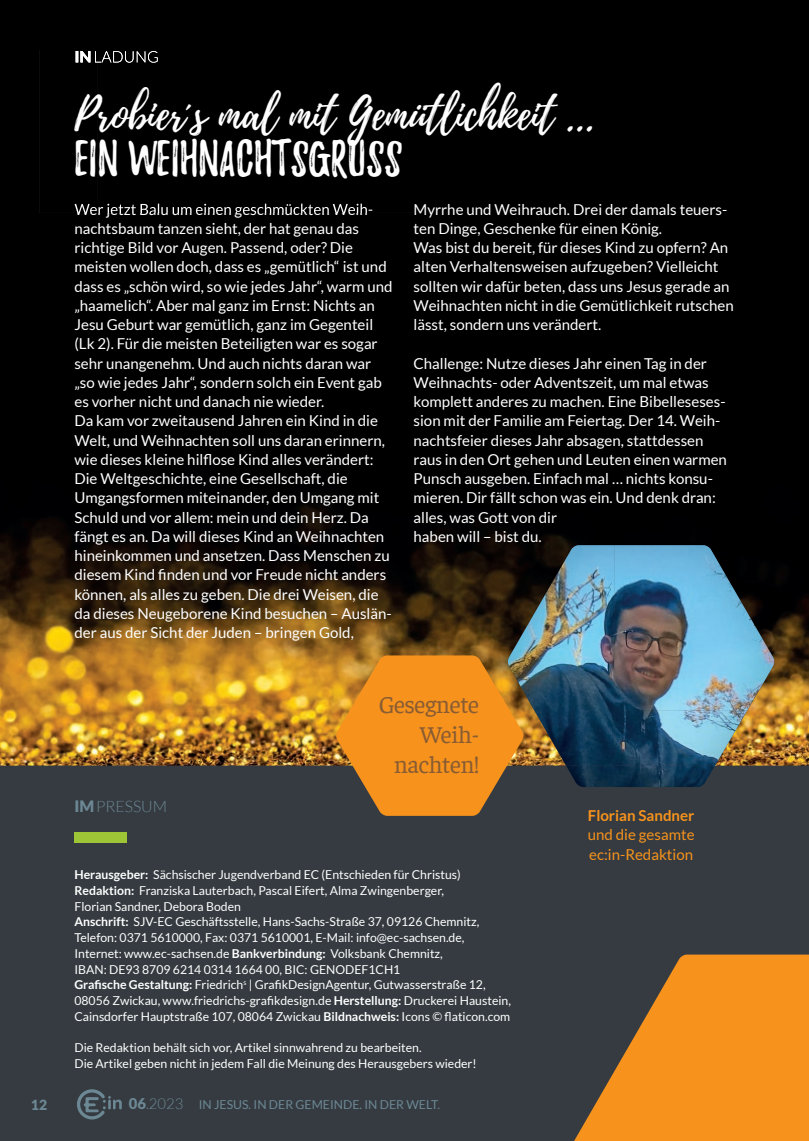
<style>
.page{position:relative;width:809px;height:1141px;background:#353b40}
.page>*{position:absolute;margin:0;border:0;box-sizing:border-box;transform-origin:0 0}
.t1{font:44.62px "Playlist Script";color:#fff}
.t2{font:44.62px "Playlist Caps";color:#fff}
.t3{font:24.5px/29.8px "Faustina";letter-spacing:-.015em;color:#895c33;text-align:right}
.t4{font:300 15.75px "Lato";color:#6c8895}
.t5{font:15.05px/19.2px "Lato";color:#fff}
.t6{font:15.05px/19.2px "Lato";color:#f7931d}
.t7{font:700 15.05px "Lato";color:#f7931d}
.t8{font:900 14px "Lato";color:#6c8895}
.t9{font:12.25px/15.8px "Lato";color:#fff}
.t10{font:12.25px "Lato";color:#6c8895}
.s1{font-weight:900}
.s2{font-weight:700}
.s3{font-weight:900;font-size:14.88px}
.s4{font-weight:300;font-size:14.88px}
</style>
<div class="page">
<img style="left:0;top:0;width:809px;height:766px">
<svg style="left:574px;top:955px;width:235px;height:186px;fill:#f7931d"></svg>
<div style="left:74px;top:832px;width:53px;height:11px;background:#9ec536"></div>
<div style="left:273px;top:50px;width:350px;height:163px;background:#000001"></div>
<div style="left:98px;top:50px;width:175px;height:154px;background:#000001"></div>
<div style="left:39px;top:50px;width:59px;height:163px;background:#000001"></div>
<img style="left:76px;top:51px;width:14px;height:11px">
<img style="left:95px;top:51px;width:63px;height:12px">
<img style="left:75px;top:204px;width:297px;height:9px">
<img style="left:566px;top:766px;width:149px;height:21px">
<img style="left:614px;top:545px;width:160px;height:166px">
<img style="left:507px;top:545px;width:107px;height:221px">
<img style="left:614px;top:710px;width:133px;height:56px">
<svg style="left:336px;top:655px;width:187px;height:161px;background:#d98723"></svg>
<svg style="left:77px;top:1089px;width:45px;height:30px"></svg>
<h1 class="t1" style="left:74px;top:83px;width:522px">Probier´s mal mit Gemütlichkeit ...</h1>
<h1 class="t2" style="left:74px;top:139px;width:329px">EIN WEIHNACHTSGRUSS</h1>
<p class="t5" style="left:74px;top:200px;width:319px">Wer jetzt Balu um einen geschmückten Weih&shy;nachtsbaum tanzen sieht, der hat genau das richtige Bild vor Augen. Passend, oder? Die meisten wollen doch, dass es „gemütlich“ ist und dass es „schön wird, so wie jedes Jahr“, warm und „haamelich“. Aber mal ganz im Ernst: Nichts an Jesu Geburt war gemütlich, ganz im Gegenteil (Lk 2). Für die meisten Beteiligten war es sogar sehr unangenehm. Und auch nichts daran war „so wie jedes Jahr“, sondern solch ein Event gab es vorher nicht und danach nie wieder.<br>Da kam vor zweitausend Jahren ein Kind in die Welt, und Weihnachten soll uns daran erinnern, wie dieses kleine hilflose Kind alles verändert:<br>Die Weltgeschichte, eine Gesellschaft, die Umgangsformen miteinander, den Umgang mit Schuld und vor allem: mein und dein Herz. Da fängt es an. Da will dieses Kind an Weihnachten hineinkommen und ansetzen. Dass Menschen zu diesem Kind finden und vor Freude nicht anders können, als alles zu geben. Die drei Weisen, die da dieses Neugeborene Kind besuchen – Auslän&shy;der aus der Sicht der Juden – bringen Gold,</p>
<p class="t5" style="left:413px;top:200px;width:321px">Myrrhe und Weihrauch. Drei der damals teuers&shy;ten Dinge, Geschenke für einen König.<br>Was bist du bereit, für dieses Kind zu opfern? An alten Verhaltensweisen aufzugeben? Vielleicht sollten wir dafür beten, dass uns Jesus gerade an Weihnachten nicht in die Gemütlichkeit rutschen lässt, sondern uns verändert.</p>
<p class="t5" style="left:413px;top:354px;width:315px">Challenge: Nutze dieses Jahr einen Tag in der Weihnachts- oder Adventszeit, um mal etwas komplett anderes zu machen. Eine Bibelleseses&shy;sion mit der Familie am Feiertag. Der 14. Weih&shy;nachtsfeier dieses Jahr absagen, stattdessen raus in den Ort gehen und Leuten einen warmen Punsch ausgeben. Einfach mal … nichts konsu&shy;mieren. Dir fällt schon was ein. Und denk dran: alles, was Gott von dir<br>haben will – bist du.</p>
<p class="t4" style="left:74px;top:798px;width:94px"><span class="s1">IM</span>PRESSUM</p>
<h2 class="t3" style="left:379px;top:688px;width:102px">Gesegnete<br>Weih&shy;nachten!</h2>
<p class="t9" style="left:74px;top:867px;width:438px"><span class="s2">Herausgeber:</span> Sächsischer Jugendverband EC (Entschieden für Christus)<br><span class="s2">Redaktion:</span> Franziska Lauterbach, Pascal Eifert, Alma Zwingenberger,<br>Florian Sandner, Debora Boden<br><span class="s2">Anschrift:</span> SJV-EC Geschäftsstelle, Hans-Sachs-Straße 37, 09126 Chemnitz, Telefon: 0371 5610000, Fax: 0371 5610001, E-Mail: info@ec-sachsen.de, Internet: www.ec-sachsen.de <span class="s2">Bankverbindung:</span> Volksbank Chemnitz,<br>IBAN: DE93 8709 6214 0314 1664 00, BIC: GENODEF1CH1<br><span class="s2">Grafische Gestaltung:</span> Friedrich<sup>s</sup> | GrafikDesignAgentur, Gutwasserstraße 12, 08056 Zwickau, www.friedrichs-grafikdesign.de <span class="s2">Herstellung:</span> Druckerei Haustein, Cainsdorfer Hauptstraße 107, 08064 Zwickau <span class="s2">Bildnachweis:</span> Icons © flaticon.com</p>
<p class="t9" style="left:74px;top:1040px;width:404px">Die Redaktion behält sich vor, Artikel sinnwahrend zu bearbeiten.<br>Die Artikel geben nicht in jedem Fall die Meinung des Herausgebers wieder!</p>
<p class="t8" style="left:31px;top:1097px;width:18px">12</p>
<p class="t10" style="left:129px;top:1098px;width:313px"><span class="s3">06</span><span class="s4">.2023</span> IN JESUS. IN DER GEMEINDE. IN DER WELT.</p>
<p class="t7" style="left:588px;top:807px;width:108px">Florian Sandner</p>
<p class="t6" style="left:588px;top:825px;width:108px">und die gesamte ec:in-Redaktion</p>
</div>
